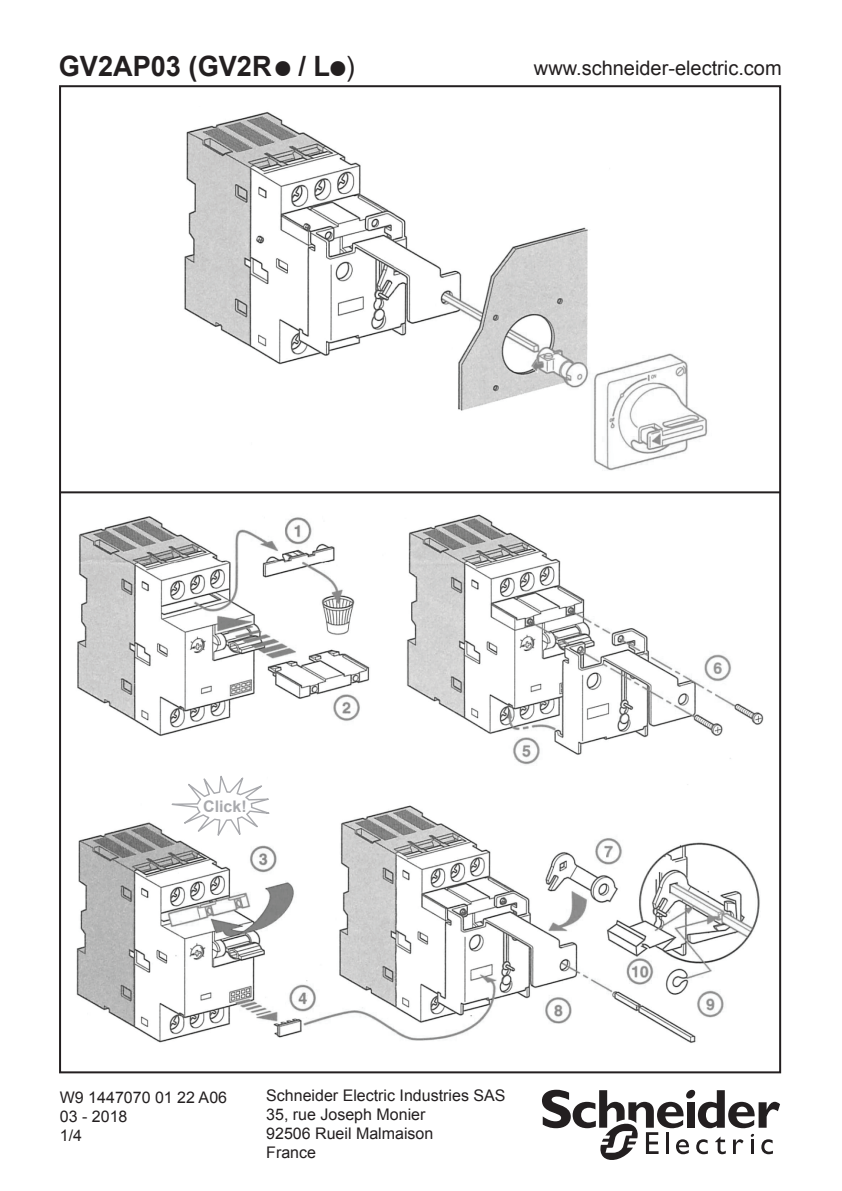
<style>
.page{position:relative;width:842px;height:1191px;background:#fff}
.page>*{position:absolute;margin:0;border:0;box-sizing:border-box;transform-origin:0 0}
.t1{font:700 28px "Arial";color:#231f20}
.t2{font:20px "Arial";color:#231f20}
.t3{font:16px/19.2px "Arial";color:#231f20}
.t4{font:700 16px "Arial";color:#a8a9ad}
.s1{font-family:"Graph Sch";font-weight:400}
.s2{font-weight:400}
</style>
<div class="page">
<svg style="left:542px;top:1089px;width:238px;height:71px"></svg>
<hr style="left:60px;top:491px;width:720px;height:2px;background:#231f20">
<img style="left:76px;top:514px;width:688px;height:529px">
<svg style="left:151px;top:770px;width:130px;height:71px"></svg>
<img style="left:184px;top:112px;width:524px;height:359px">
<h1 class="t1" style="left:59px;top:47px;width:298px">GV2AP03 (GV2R<span class="s1">p</span> / L<span class="s1">p</span><span class="s2">)</span></h1>
<p class="t2" style="left:534px;top:55px;width:249px">www.schneider-electric.com</p>
<p class="t4" style="left:203px;top:796px;width:45px">Click!</p>
<p class="t3" style="left:60px;top:1088px;width:169px">W9 1447070 01 22 A06<br>03 - 2018<br>1/4</p>
<p class="t3" style="left:266px;top:1085px;width:241px">Schneider Electric Industries SAS<br>35, rue Joseph Monier<br>92506 Rueil Malmaison<br>France</p>
</div>
